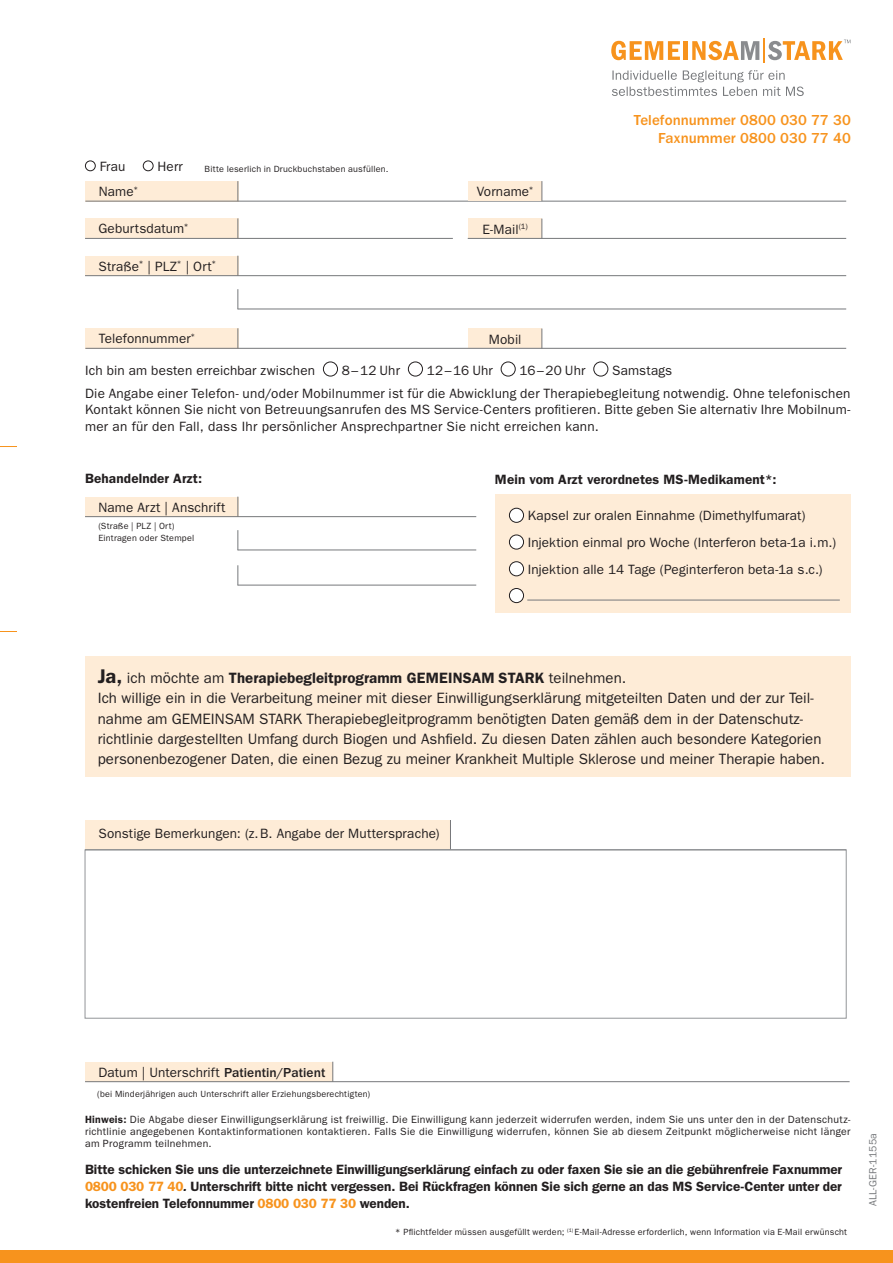
<style>
.page{position:relative;width:893px;height:1263px;background:#fff}
.page>*{position:absolute;margin:0;border:0;box-sizing:border-box;transform-origin:0 0}
.t1{font:15px/20.2px "ITC Franklin Gothic Std";color:#231f20}
.t2{font:500 15px/18px "ITC Franklin Gothic Std";letter-spacing:.005em;color:#f7931d;text-align:right}
.t3{font:13.5px/16.5px "ITC Franklin Gothic Std";letter-spacing:.01em;color:#231f20;text-align:justify}
.t4{font:600 13.5px/17.2px "ITC Franklin Gothic Std";color:#231f20;text-align:justify}
.t5{font:10.5px/12px "ITC Franklin Gothic Std";letter-spacing:.025em;color:#231f20;text-align:justify}
.t6{font:10.5px "ITC Franklin Gothic Std";letter-spacing:.02em;color:#76787b}
.t7{font:9px/12px "ITC Franklin Gothic Std";letter-spacing:.02em;color:#231f20}
.t8{font:7.8px "ITC Franklin Gothic Std";color:#231f20}
.s1{font-weight:600;font-size:19.95px}
.s2{font-weight:600}
.s3{font-weight:500}
.s4{color:#f7931d}
.s5{font-style:italic}
</style>
<div class="page">
<div style="left:0;top:1250px;width:893px;height:13px;background:#f7931d"></div>
<svg style="left:0;top:446px;width:17px;height:1px"></svg>
<svg style="left:0;top:631px;width:17px;height:1px"></svg>
<div style="left:85px;top:1062px;width:248px;height:19px;background:#feecd7"></div>
<hr style="left:85px;top:1081px;width:765px;height:1px;background:#76787b">
<svg style="left:333px;top:1062px;width:1px;height:20px"></svg>
<svg style="left:612px;top:70px;width:192px;height:26px"></svg>
<hr style="left:763px;top:38px;width:2px;height:25px;background:#f7931d">
<svg style="left:611px;top:41px;width:69px;height:19px"></svg>
<hr style="left:683px;top:41px;width:4px;height:19px;background:#f7931d">
<svg style="left:692px;top:41px;width:67px;height:19px"></svg>
<svg style="left:768px;top:40px;width:82px;height:20px"></svg>
<div style="left:85px;top:181px;width:153px;height:20px;background:#feecd7"></div>
<hr style="left:85px;top:201px;width:761px;height:1px;background:#76787b">
<svg style="left:238px;top:181px;width:1px;height:20px"></svg>
<div style="left:468px;top:181px;width:74px;height:20px;background:#feecd7"></div>
<svg style="left:542px;top:181px;width:1px;height:20px"></svg>
<div style="left:85px;top:161px;width:11px;height:10px;border:1px solid #231f20;border-radius:50%"></div>
<div style="left:143px;top:161px;width:10px;height:10px;border:1px solid #231f20;border-radius:50%"></div>
<div style="left:85px;top:256px;width:153px;height:19px;background:#feecd7"></div>
<hr style="left:85px;top:275px;width:761px;height:1px;background:#76787b">
<svg style="left:238px;top:256px;width:1px;height:20px"></svg>
<hr style="left:238px;top:309px;width:608px;height:1px;background:#76787b">
<svg style="left:238px;top:289px;width:1px;height:20px"></svg>
<div style="left:468px;top:328px;width:74px;height:20px;background:#feecd7"></div>
<svg style="left:542px;top:328px;width:1px;height:20px"></svg>
<div style="left:85px;top:328px;width:153px;height:21px;background:#feecd7"></div>
<hr style="left:85px;top:348px;width:761px;height:1px;background:#76787b">
<svg style="left:238px;top:328px;width:1px;height:20px"></svg>
<div style="left:85px;top:218px;width:153px;height:20px;background:#feecd7"></div>
<hr style="left:85px;top:238px;width:368px;height:1px;background:#76787b">
<svg style="left:238px;top:218px;width:1px;height:20px"></svg>
<div style="left:468px;top:219px;width:74px;height:19px;background:#feecd7"></div>
<svg style="left:542px;top:219px;width:1px;height:19px"></svg>
<hr style="left:468px;top:238px;width:378px;height:1px;background:#76787b">
<div style="left:323px;top:362px;width:15px;height:14px;border:1px solid #231f20;border-radius:50%"></div>
<div style="left:408px;top:362px;width:15px;height:14px;border:1px solid #231f20;border-radius:50%"></div>
<div style="left:501px;top:362px;width:14px;height:14px;border:1px solid #231f20;border-radius:50%"></div>
<div style="left:593px;top:362px;width:15px;height:14px;border:1px solid #231f20;border-radius:50%"></div>
<div style="left:495px;top:494px;width:355px;height:119px;background:#feecd7"></div>
<div style="left:509px;top:508px;width:15px;height:14px;background:#fff;border-radius:50%"></div>
<div style="left:509px;top:508px;width:15px;height:15px;border:1px solid #231f20;border-radius:50%"></div>
<div style="left:509px;top:535px;width:15px;height:14px;background:#fff;border-radius:50%"></div>
<div style="left:509px;top:535px;width:15px;height:14px;border:1px solid #231f20;border-radius:50%"></div>
<div style="left:509px;top:562px;width:15px;height:14px;background:#fff;border-radius:50%"></div>
<div style="left:509px;top:561px;width:15px;height:15px;border:1px solid #231f20;border-radius:50%"></div>
<div style="left:509px;top:588px;width:15px;height:15px;background:#fff;border-radius:50%"></div>
<div style="left:509px;top:588px;width:15px;height:15px;border:1px solid #231f20;border-radius:50%"></div>
<hr style="left:527px;top:600px;width:313px;height:1px;background:#76787b">
<div style="left:85px;top:497px;width:153px;height:19px;background:#feecd7"></div>
<hr style="left:85px;top:516px;width:391px;height:1px;background:#76787b">
<svg style="left:238px;top:497px;width:1px;height:20px"></svg>
<hr style="left:238px;top:550px;width:238px;height:1px;background:#76787b">
<svg style="left:238px;top:530px;width:1px;height:20px"></svg>
<hr style="left:238px;top:585px;width:238px;height:1px;background:#76787b">
<svg style="left:238px;top:565px;width:1px;height:20px"></svg>
<div style="left:85px;top:820px;width:366px;height:29px;background:#feecd7"></div>
<hr style="left:85px;top:849px;width:761px;height:1px;background:#76787b">
<hr style="left:450px;top:820px;width:1px;height:30px;background:#76787b">
<div style="left:85px;top:850px;width:761px;height:168px;border:1px solid #939598"></div>
<div style="left:85px;top:657px;width:765px;height:120px;background:#feecd7"></div>
<p class="t3" style="left:100px;top:158px;width:27px">Frau</p>
<p class="t3" style="left:158px;top:158px;width:27px">Herr</p>
<p class="t7" style="left:205px;top:163px;width:185px">Bitte leserlich in Druckbuchstaben ausfüllen.</p>
<p class="t3" style="left:99px;top:183px;width:41px">Name<sup>*</sup></p>
<p class="t3" style="left:477px;top:183px;width:58px">Vorname<sup>*</sup></p>
<p class="t3" style="left:98px;top:221px;width:92px">Geburtsdatum<sup>*</sup></p>
<p class="t3" style="left:482px;top:221px;width:47px">E-Mail<sup>(1)</sup></p>
<p class="t3" style="left:98px;top:258px;width:119px">Straße<sup>*</sup> | PLZ<sup>*</sup> | Ort<sup>*</sup></p>
<p class="t8" style="left:190px;top:332px;width:6px">*</p>
<p class="t3" style="left:99px;top:331px;width:93px">Telefonnummer</p>
<p class="t3" style="left:489px;top:331px;width:34px">Mobil</p>
<p class="t2" style="left:634px;top:111px;width:218px">Telefonnummer 0800 030 77 30<br>Faxnummer 0800 030 77 40</p>
<p class="t3" style="left:85px;top:362px;width:231px">Ich bin am besten erreichbar zwischen</p>
<p class="t3" style="left:342px;top:362px;width:60px">8–12 Uhr</p>
<p class="t3" style="left:427px;top:362px;width:67px">12–16 Uhr</p>
<p class="t3" style="left:519px;top:362px;width:67px">16–20 Uhr</p>
<p class="t3" style="left:612px;top:362px;width:62px">Samstags</p>
<p class="t3" style="left:85px;top:385px;width:767px">Die Angabe einer Telefon- und/oder Mobilnummer ist für die Abwicklung der Therapiebegleitung notwendig. Ohne telefonischen Kontakt können Sie nicht von Betreuungsanrufen des MS Service-Centers profitieren. Bitte geben Sie alternativ Ihre Mobilnum&shy;mer an für den Fall, dass Ihr persönlicher Ansprechpartner Sie nicht erreichen kann.</p>
<p class="t4" style="left:85px;top:470px;width:119px">Behandelnder Arzt:</p>
<p class="t3" style="left:98px;top:499px;width:128px">Name Arzt | Anschrift</p>
<p class="t7" style="left:98px;top:520px;width:97px">(Straße | PLZ | Ort)<br>Eintragen oder Stempel</p>
<p class="t4" style="left:495px;top:471px;width:283px">Mein vom Arzt verordnetes MS-Medikament*:</p>
<p class="t3" style="left:528px;top:502px;width:310px;line-height:26.7px;text-align:left">Kapsel zur oralen Einnahme (Dimethylfumarat)<br>Injektion einmal pro Woche (Interferon beta-1a i.m.)<br>Injektion alle 14 Tage (Peginterferon beta-1a s.c.)</p>
<p class="t1" style="left:98px;top:668px;width:728px"><span class="s1">Ja,</span> ich möchte am <span class="s2">Therapiebegleitprogramm GEMEINSAM STARK</span> teilnehmen.<br>Ich willige ein in die Verarbeitung meiner mit dieser Einwilligungserklärung mitgeteilten Daten und der zur Teil&shy;nahme am GEMEINSAM STARK Therapiebegleitprogramm benötigten Daten gemäß dem in der Datenschutz&shy;richtlinie dargestellten Umfang durch Biogen und Ashfield. Zu diesen Daten zählen auch besondere Kategorien personenbezogener Daten, die einen Bezug zu meiner Krankheit Multiple Sklerose und meiner Therapie haben.</p>
<p class="t3" style="left:98px;top:825px;width:343px">Sonstige Bemerkungen: (z.B. Angabe der Muttersprache)</p>
<p class="t3" style="left:98px;top:1064px;width:228px">Datum | Unterschrift <span class="s3">Patientin/Patient</span></p>
<p class="t7" style="left:97px;top:1088px;width:275px">(bei Minderjährigen auch Unterschrift aller Erziehungsberechtigten)</p>
<p class="t5" style="left:85px;top:1114px;width:767px"><span class="s2">Hinweis:</span> Die Abgabe dieser Einwilligungserklärung ist freiwillig. Die Einwilligung kann jederzeit widerrufen werden, indem Sie uns unter den in der Datenschutz&shy;richtlinie angegebenen Kontaktinformationen kontaktieren. Falls Sie die Einwilligung widerrufen, können Sie ab diesem Zeitpunkt möglicherweise nicht länger am Programm teilnehmen.</p>
<p class="t4" style="left:85px;top:1160px;width:759px">Bitte schicken Sie uns die unterzeichnete Einwilligungserklärung einfach zu oder faxen Sie sie an die gebührenfreie Faxnummer <span class="s4">0800 030 77 40</span><span class="s5">.</span> Unterschrift bitte nicht vergessen. Bei Rückfragen können Sie sich gerne an das MS Service-Center unter der kostenfreien Telefonnummer <span class="s4">0800 030 77 30</span> wenden.</p>
<p class="t7" style="left:395px;top:1226px;width:453px">* Pflichtfelder müssen ausgefüllt werden; <sup>(1)</sup> E-Mail-Adresse erforderlich, wenn Information via E-Mail erwünscht</p>
<p class="t6" style="left:867px;top:1206px;width:75px;rotate:-90deg">ALL-GER-1155a</p>
</div>
